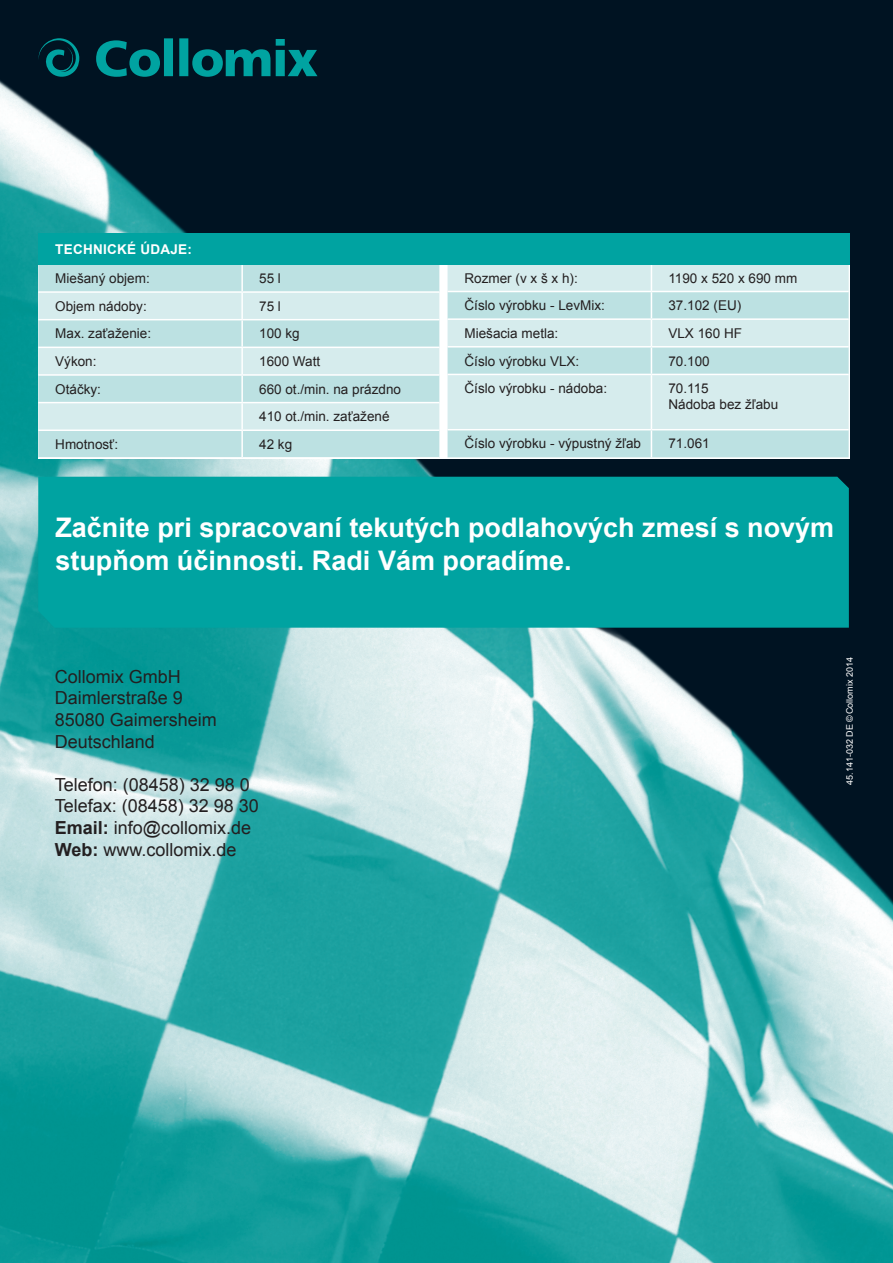
<style>
.page{position:relative;width:893px;height:1263px;background:#fff}
.page>*{position:absolute;margin:0;border:0;box-sizing:border-box;transform-origin:0 0}
.t1{font:700 27px/32.4px "Arial";color:#fff}
.t2{font:18px/21.6px "Arial";color:#231f20}
.t3{font:13.5px/27.6px "Arial";color:#231f20}
.t4{font:700 13.5px "Arial";letter-spacing:.02em;color:#fff}
.t5{font:9px "Arial";color:#fff}
.s1{font-weight:700}
</style>
<div class="page">
<img style="left:0;top:0;width:893px;height:1263px">
<svg style="left:96px;top:38px;width:221px;height:39px;background:#00545b"></svg>
<svg style="left:38px;top:38px;width:41px;height:40px;background:#003d47"></svg>
<div style="left:38px;top:477px;width:811px;height:151px;background:#00a3a1"></div>
<div style="left:38px;top:265px;width:401px;height:192px;background:#bce1e2"></div>
<svg style="left:38px;top:293px;width:401px;height:136px;background:#cce7e8"></svg>
<hr style="left:38px;top:291px;width:204px;height:2px;background:#fff">
<hr style="left:242px;top:291px;width:197px;height:2px;background:#fff">
<hr style="left:38px;top:319px;width:204px;height:1px;background:#fff">
<hr style="left:242px;top:319px;width:197px;height:1px;background:#fff">
<hr style="left:38px;top:347px;width:204px;height:1px;background:#fff">
<hr style="left:242px;top:347px;width:197px;height:1px;background:#fff">
<hr style="left:38px;top:374px;width:204px;height:2px;background:#fff">
<hr style="left:242px;top:374px;width:197px;height:2px;background:#fff">
<hr style="left:38px;top:402px;width:204px;height:1px;background:#fff">
<hr style="left:242px;top:402px;width:197px;height:1px;background:#fff">
<hr style="left:38px;top:429px;width:204px;height:2px;background:#fff">
<hr style="left:242px;top:429px;width:197px;height:2px;background:#fff">
<hr style="left:38px;top:457px;width:204px;height:2px;background:#fff">
<hr style="left:242px;top:457px;width:197px;height:2px;background:#fff">
<hr style="left:241px;top:264px;width:2px;height:27px;background:#fff">
<hr style="left:241px;top:293px;width:2px;height:26px;background:#fff">
<hr style="left:241px;top:320px;width:2px;height:27px;background:#fff">
<hr style="left:241px;top:348px;width:2px;height:26px;background:#fff">
<hr style="left:241px;top:376px;width:2px;height:26px;background:#fff">
<hr style="left:241px;top:403px;width:2px;height:26px;background:#fff">
<hr style="left:241px;top:431px;width:2px;height:26px;background:#fff">
<div style="left:448px;top:265px;width:401px;height:26px;background:#d6eced"></div>
<svg style="left:448px;top:292px;width:401px;height:165px;background:#c9e6e7"></svg>
<hr style="left:448px;top:291px;width:203px;height:1px;background:#fff">
<hr style="left:651px;top:291px;width:198px;height:1px;background:#fff">
<hr style="left:448px;top:318px;width:203px;height:2px;background:#fff">
<hr style="left:651px;top:318px;width:198px;height:2px;background:#fff">
<hr style="left:448px;top:346px;width:203px;height:2px;background:#fff">
<hr style="left:651px;top:346px;width:198px;height:2px;background:#fff">
<hr style="left:448px;top:374px;width:203px;height:1px;background:#fff">
<hr style="left:651px;top:374px;width:198px;height:1px;background:#fff">
<hr style="left:448px;top:429px;width:203px;height:1px;background:#fff">
<hr style="left:651px;top:429px;width:198px;height:1px;background:#fff">
<svg style="left:651px;top:265px;width:1px;height:109px"></svg>
<hr style="left:651px;top:375px;width:1px;height:54px;background:#fff">
<svg style="left:651px;top:430px;width:1px;height:27px"></svg>
<div style="left:38px;top:234px;width:811px;height:31px;background:#00a3a1"></div>
<p class="t4" style="left:55px;top:241px;width:138px">Technické údaje:</p>
<p class="t3" style="left:55px;top:265px;width:96px">Miešaný objem:</p>
<p class="t3" style="left:259px;top:265px;width:23px">55 l</p>
<p class="t3" style="left:55px;top:292px;width:93px">Objem nádoby:</p>
<p class="t3" style="left:259px;top:292px;width:23px">75 l</p>
<p class="t3" style="left:55px;top:320px;width:97px">Max. zaťaženie:</p>
<p class="t3" style="left:259px;top:320px;width:42px">100 kg</p>
<p class="t3" style="left:55px;top:348px;width:43px">Výkon:</p>
<p class="t3" style="left:259px;top:348px;width:63px">1600 Watt</p>
<p class="t3" style="left:55px;top:375px;width:47px">Otáčky:</p>
<p class="t3" style="left:259px;top:375px;width:143px">660 ot./min. na prázdno<br>410 ot./min. zaťažené</p>
<p class="t3" style="left:55px;top:431px;width:64px">Hmotnosť:</p>
<p class="t3" style="left:259px;top:431px;width:35px">42 kg</p>
<p class="t3" style="left:465px;top:264px;width:115px">Rozmer (v x š x h):</p>
<p class="t3" style="left:668px;top:264px;width:130px">1190 x 520 x 690 mm</p>
<p class="t3" style="left:465px;top:292px;width:142px">Číslo výrobku - LevMix:</p>
<p class="t3" style="left:668px;top:292px;width:74px">37.102 (EU)</p>
<p class="t3" style="left:465px;top:319px;width:95px">Miešacia metla:</p>
<p class="t3" style="left:668px;top:319px;width:75px">VLX 160 HF</p>
<p class="t3" style="left:465px;top:347px;width:116px">Číslo výrobku VLX:</p>
<p class="t3" style="left:668px;top:347px;width:43px">70.100</p>
<p class="t3" style="left:465px;top:374px;width:144px">Číslo výrobku - nádoba:</p>
<p class="t3" style="left:668px;top:380px;width:111px;line-height:16.2px">70.115<br>Nádoba bez žľabu</p>
<p class="t3" style="left:465px;top:430px;width:178px">Číslo výrobku - výpustný žľab</p>
<p class="t3" style="left:668px;top:430px;width:43px">71.061</p>
<h1 class="t1" style="left:55px;top:513px;width:780px">Začnite pri spracovaní tekutých podlahových zmesí s novým stupňom účinnosti. Radi Vám poradíme.</h1>
<h2 class="t2" style="left:55px;top:666px;width:164px">Collomix GmbH<br>Daimlerstraße 9<br>85080 Gaimersheim<br>Deutschland</h2>
<h2 class="t2" style="left:55px;top:774px;width:206px">Telefon: (08458) 32 98 0<br>Telefax: (08458) 32 98 30<br><span class="s1">Email:</span> info@collomix.de<br><span class="s1">Web:</span> www.collomix.de</h2>
<p class="t5" style="left:844px;top:785px;width:129px;rotate:-90deg">45.141-032 DE ©Collomix 2014</p>
</div>
